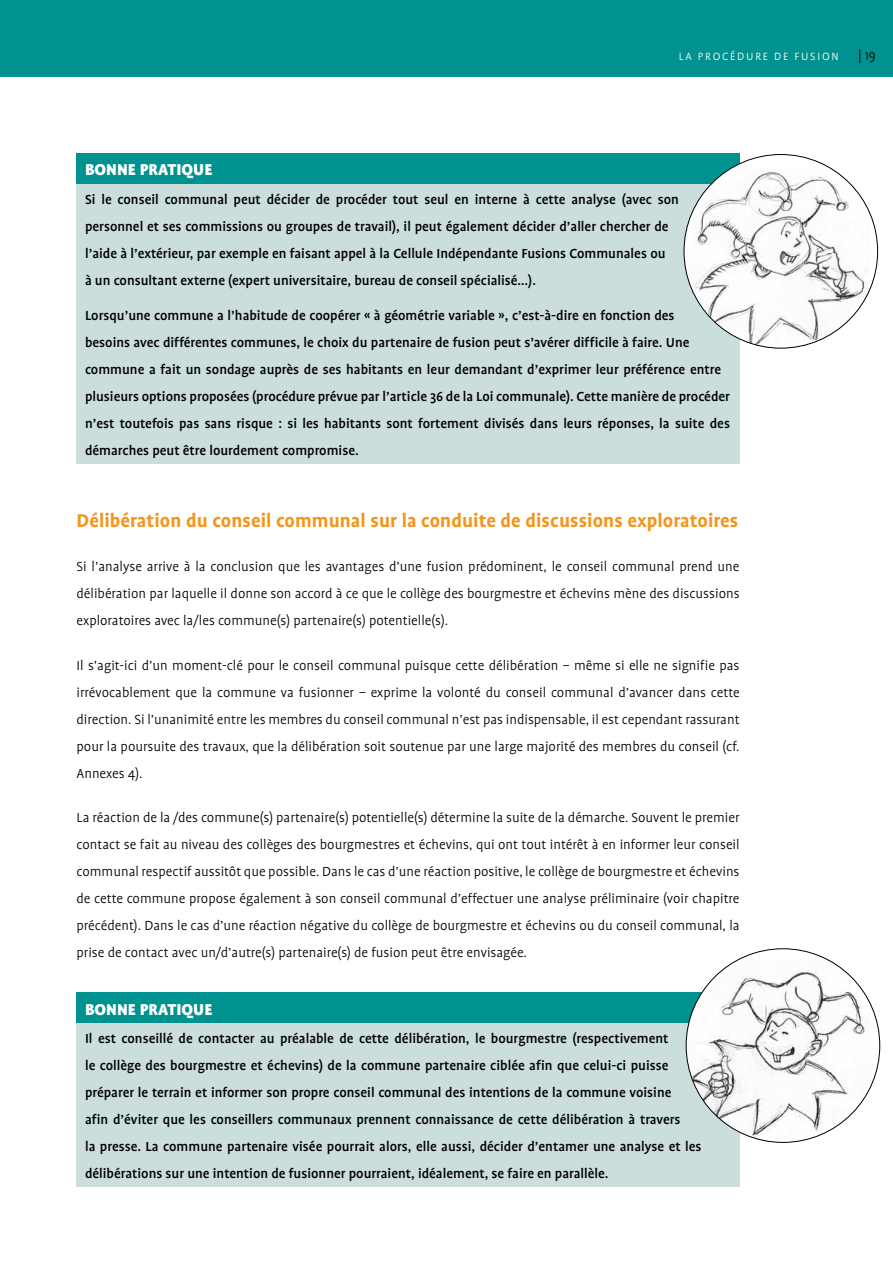
<style>
.page{position:relative;width:893px;height:1263px;background:#fff}
.page>*{position:absolute;margin:0;border:0;box-sizing:border-box;transform-origin:0 0}
.t1{font:700 21px "Profile";letter-spacing:.005em;color:#f3961c}
.t2{font:900 18px "Profile";color:#fff}
.t3{font:500 15px/27px "Profile";color:#000}
.t4{font:300 15px/27px "Profile";color:#000;text-align:justify}
.t5{font:300 12px "Profile";letter-spacing:.15em;color:#fff}
</style>
<div class="page">
<div style="left:0;top:0;width:893px;height:77px;background:#00928f"></div>
<div style="left:77px;top:183px;width:663px;height:281px;background:#cbdddc"></div>
<div style="left:77px;top:153px;width:663px;height:30px;background:#00928f"></div>
<div style="left:684px;top:155px;width:194px;height:193px;background:#fff;border-radius:50%"></div>
<img style="left:684px;top:165px;width:186px;height:183px">
<div style="left:77px;top:1023px;width:663px;height:163px;background:#cbdddc"></div>
<div style="left:77px;top:992px;width:663px;height:31px;background:#00928f"></div>
<img style="left:686px;top:959px;width:186px;height:182px">
<p class="t2" style="left:85px;top:160px;width:129px">BONNE PRATIQUE</p>
<p class="t5" style="left:679px;top:50px;width:162px">LA PROCÉDURE DE FUSION</p>
<p class="t4" style="left:858px;top:42px;width:19px">| 19</p>
<p class="t3" style="left:85px;top:186px;width:595px">Si le conseil communal peut décider de procéder tout seul en interne à cette analyse (avec son personnel et ses commissions ou groupes de travail), il peut également décider d’aller chercher de l’aide à l’extérieur, par exemple en faisant appel à la Cellule Indépendante Fusions Communales ou<br>à un consultant externe (expert universitaire, bureau de conseil spécialisé…).</p>
<p class="t3" style="left:85px;top:302px;width:646px">Lorsqu’une commune a l’habitude de coopérer « à géométrie variable », c’est-à-dire en fonction des<br>besoins avec différentes communes, le choix du partenaire de fusion peut s’avérer difficile à faire. Une commune a fait un sondage auprès de ses habitants en leur demandant d’exprimer leur préférence entre plusieurs options proposées (procédure prévue par l’article 36 de la Loi communale). Cette manière de procéder n’est toutefois pas sans risque : si les habitants sont fortement divisés dans leurs réponses, la suite des démarches peut être lourdement compromise.</p>
<h1 class="t1" style="left:77px;top:510px;width:663px">Délibération du conseil communal sur la conduite de discussions exploratoires</h1>
<p class="t4" style="left:77px;top:553px;width:665px">Si l’analyse arrive à la conclusion que les avantages d’une fusion prédominent, le conseil communal prend une délibération par laquelle il donne son accord à ce que le collège des bourgmestre et échevins mène des discussions exploratoires avec la/les commune(s) partenaire(s) potentielle(s).</p>
<p class="t4" style="left:77px;top:651px;width:665px">Il s’agit-ici d’un moment-clé pour le conseil communal puisque cette délibération – même si elle ne signifie pas irrévocablement que la commune va fusionner – exprime la volonté du conseil communal d’avancer dans cette direction. Si l’unanimité entre les membres du conseil communal n’est pas indispensable, il est cependant rassurant pour la poursuite des travaux, que la délibération soit soutenue par une large majorité des membres du conseil (cf.<br>Annexes 4).</p>
<p class="t4" style="left:77px;top:803px;width:665px">La réaction de la /des commune(s) partenaire(s) potentielle(s) détermine la suite de la démarche. Souvent le premier contact se fait au niveau des collèges des bourgmestres et échevins, qui ont tout intérêt à en informer leur conseil communal respectif aussitôt que possible. Dans le cas d’une réaction positive, le collège de bourgmestre et échevins de cette commune propose également à son conseil communal d’effectuer une analyse préliminaire (voir chapitre précédent). Dans le cas d’une réaction négative du collège de bourgmestre et échevins ou du conseil communal, la prise de contact avec un/d’autre(s) partenaire(s) de fusion peut être envisagée.</p>
<p class="t2" style="left:85px;top:999px;width:129px">BONNE PRATIQUE</p>
<p class="t3" style="left:85px;top:1025px;width:618px">Il est conseillé de contacter au préalable de cette délibération, le bourgmestre (respectivement<br>le collège des bourgmestre et échevins) de la commune partenaire ciblée afin que celui-ci puisse préparer le terrain et informer son propre conseil communal des intentions de la commune voisine<br>afin d’éviter que les conseillers communaux prennent connaissance de cette délibération à travers<br>la presse. La commune partenaire visée pourrait alors, elle aussi, décider d’entamer une analyse et les délibérations sur une intention de fusionner pourraient, idéalement, se faire en parallèle.</p>
</div>
